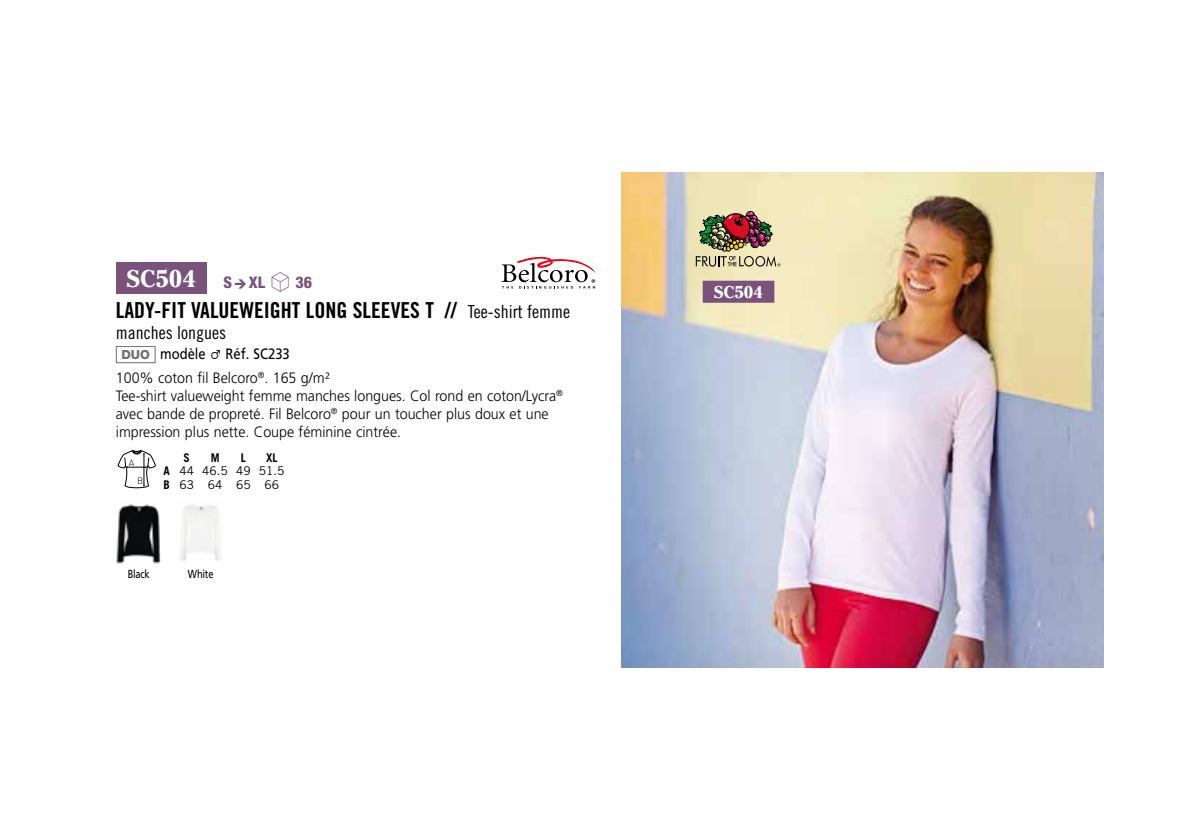
<style>
.page{position:relative;width:1191px;height:840px;background:#fff}
.page>*{position:absolute;margin:0;border:0;box-sizing:border-box;transform-origin:0 0}
.t1{font:700 24px "Cheltenham LT";color:#fff}
.t2{font:22px "Trade Gothic LT Bold Cond Twenty";color:#000}
.t3{font:18px "Trade Gothic LT Cond Eighteen";color:#000}
.t4{font:700 17px "Cheltenham LT";color:#fff}
.t5{font:800 condensed 16px "Helvetica Neue LT";color:#7a537c}
.t6{font:300 15px/18px "Frutiger LT";color:#000;scale:.95 1}
.t7{font:12px/13.6px "Trade Gothic LT";color:#000}
.t8{font:700 12px "Trade Gothic LT";color:#000;scale:.95 1}
.t9{font:11.6px "Frutiger LT";letter-spacing:-.02em;color:#000;scale:.8 1}
.t10{font:300 9.2px "DIN";color:#000}
.s1{font-family:"Trade Gothic LT Cond Eighteen";font-size:18px}
.s2{font-family:"Helvetica Neue LT";font-weight:800;font-size:12.6px;color:#706f6f}
.s3{font-weight:400}
.s4{font-family:"Communications P06";font-weight:400;font-stretch:normal}
.s5{font-family:"Linotype Shapeshifter";font-weight:400;font-stretch:normal;font-size:26px}
.s6{font-weight:700}
</style>
<div class="page">
<img style="left:621px;top:173px;width:482px;height:493px">
<div style="left:116px;top:262px;width:91px;height:31px;background:#7a537c"></div>
<div style="left:116px;top:346px;width:40px;height:17px;border:1px solid #706f6f"></div>
<svg style="left:118px;top:450px;width:38px;height:38px"></svg>
<div style="left:746px;top:211px;width:8px;height:9px;border:1px solid #000;border-radius:50%"></div>
<svg style="left:696px;top:212px;width:84px;height:54px;background:#a18a70"></svg>
<div style="left:702px;top:280px;width:72px;height:22px;background:#7a537c"></div>
<img style="left:116px;top:504px;width:45px;height:60px">
<img style="left:180px;top:505px;width:41px;height:56px">
<svg style="left:501px;top:256px;width:94px;height:32px"></svg>
<h1 class="t1" style="left:127px;top:264px;width:71px">SC504</h1>
<h2 class="t2" style="left:116px;top:296px;width:456px">LADY-FIT VALUEWEIGHT LONG SLEEVES T // <span class="s1">Tee-shirt femme</span></h2>
<p class="t3" style="left:116px;top:322px;width:112px">manches longues</p>
<p class="t6" style="left:116px;top:342px;width:227px;line-height:23.6px;text-indent:6px"><span class="s2">DUO</span> <span class="s3">modèle</span> ♂ <span class="s3">Réf. SC233<br></span>100% coton fil Belcoro<sup>®</sup>. 165 g/m²</p>
<p class="t6" style="left:116px;top:387px;width:472px">Tee-shirt valueweight femme manches longues. Col rond en coton/Lycra<sup>® </sup>avec bande de propreté. Fil Belcoro<sup>®</sup> pour un toucher plus doux et une impression plus nette. Coupe féminine cintrée.</p>
<p class="t10" style="left:129px;top:457px;width:7px">A</p>
<p class="t10" style="left:137px;top:474px;width:8px">B</p>
<p class="t5" style="left:223px;top:272px;width:90px">S<span class="s4">a</span>XL <span class="s5">S</span> 36</p>
<p class="t8" style="left:184px;top:450px;width:8px">S</p>
<p class="t8" style="left:211px;top:450px;width:11px">M</p>
<p class="t8" style="left:241px;top:450px;width:7px">L</p>
<p class="t7" style="left:163px;top:450px;width:123px;text-indent:103px"><span class="s6">XL<br>A</span> 44 46.5 49 51.5<br><span class="s6">B</span> 63 64 65 66</p>
<p class="t9" style="left:128px;top:566px;width:29px">Black</p>
<p class="t9" style="left:188px;top:566px;width:33px">White</p>
<p class="t4" style="left:714px;top:282px;width:50px">SC504</p>
</div>
